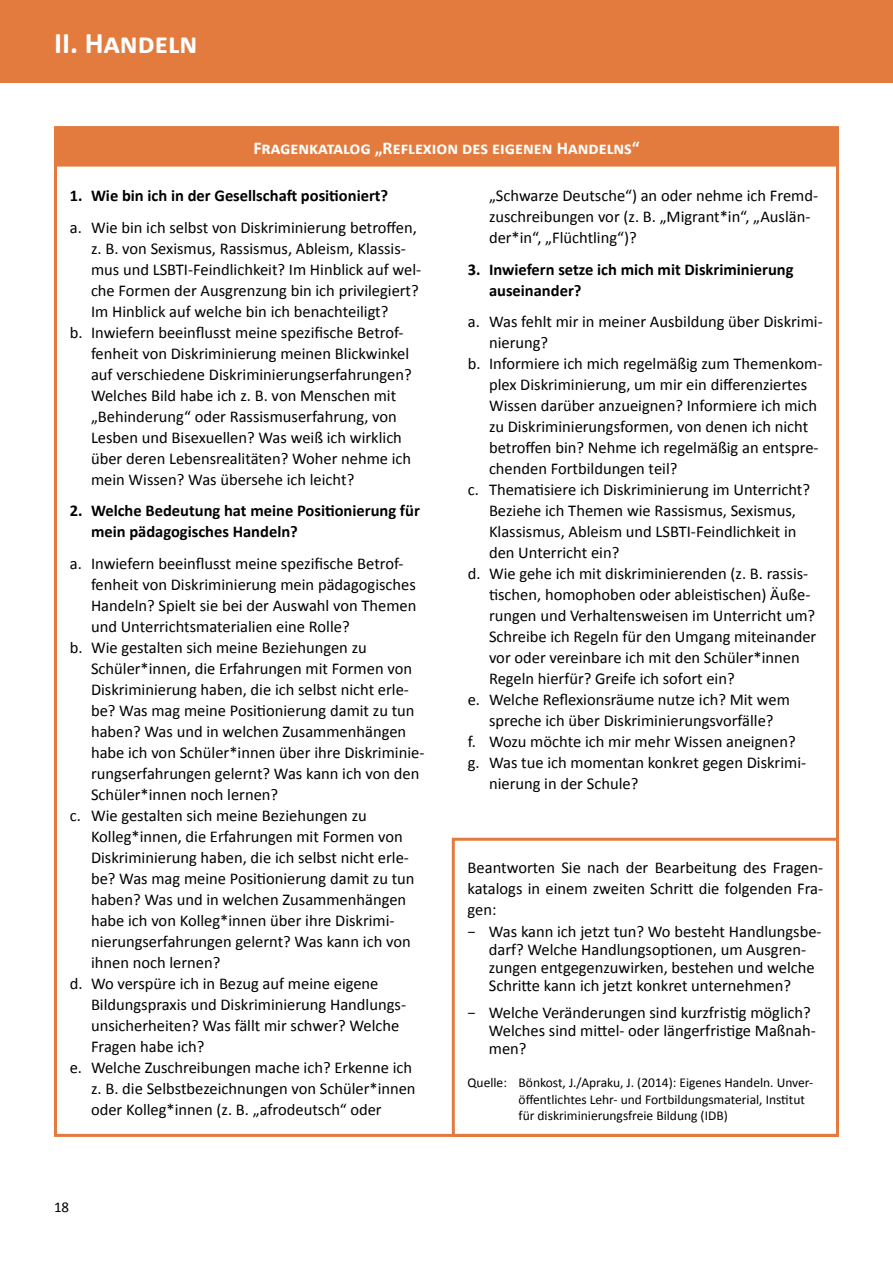
<style>
.page{position:relative;width:893px;height:1263px;background:#fff}
.page>*{position:absolute;margin:0;border:0;box-sizing:border-box;transform-origin:0 0}
.t1{font:700 30px "Calibri";color:#fff}
.t2{font:700 18px "Calibri";color:#fff}
.t3{font:16.5px/18px "Calibri";color:#000}
.t4{font:700 16.5px/21px "Calibri";color:#000}
.t5{font:15px "Calibri";color:#000}
.t6{font:13.5px/16.5px "Calibri";color:#000}
</style>
<div class="page">
<div style="left:0;top:0;width:893px;height:83px;background:#e37b3f"></div>
<div style="left:452px;top:838px;width:387px;height:299px;border:3px solid #e37b3f"></div>
<div style="left:54px;top:126px;width:785px;height:41px;background:#e37b3f"></div>
<h1 class="t1" style="left:54px;top:24px;width:145px">II. Handeln</h1>
<p class="t2" style="left:253px;top:136px;width:388px">Fragenkatalog „Reflexion des eigenen Handelns“</p>
<p class="t4" style="left:70px;top:185px;width:320px">1. Wie bin ich in der Gesellschaft positioniert?</p>
<p class="t3" style="left:70px;top:218px;width:349px">a. Wie bin ich selbst von Diskriminierung betroffen,</p>
<p class="t3" style="left:91px;top:239px;width:316px">z. B. von Sexismus, Rassismus, Ableism, Klassis-</p>
<p class="t3" style="left:91px;top:260px;width:332px">mus und LSBTI-Feindlichkeit? Im Hinblick auf wel-</p>
<p class="t3" style="left:91px;top:281px;width:329px">che Formen der Ausgrenzung bin ich privilegiert?</p>
<p class="t3" style="left:91px;top:302px;width:299px">Im Hinblick auf welche bin ich benachteiligt?</p>
<p class="t3" style="left:70px;top:323px;width:335px">b. Inwiefern beeinflusst meine spezifische Betrof-</p>
<p class="t3" style="left:91px;top:344px;width:320px">fenheit von Diskriminierung meinen Blickwinkel</p>
<p class="t3" style="left:91px;top:365px;width:322px">auf verschiedene Diskriminierungserfahrungen?</p>
<p class="t3" style="left:91px;top:386px;width:307px">Welches Bild habe ich z. B. von Menschen mit</p>
<p class="t3" style="left:91px;top:407px;width:307px">„Behinderung“ oder Rassismuserfahrung, von</p>
<p class="t3" style="left:91px;top:428px;width:312px">Lesben und Bisexuellen? Was weiß ich wirklich</p>
<p class="t3" style="left:91px;top:449px;width:322px">über deren Lebensrealitäten? Woher nehme ich</p>
<p class="t3" style="left:91px;top:470px;width:265px">mein Wissen? Was übersehe ich leicht?</p>
<p class="t4" style="left:91px;top:500px;width:330px;text-indent:-21px">2. Welche Bedeutung hat meine Positionierung für mein pädagogisches Handeln?</p>
<p class="t3" style="left:70px;top:554px;width:335px">a. Inwiefern beeinflusst meine spezifische Betrof-</p>
<p class="t3" style="left:91px;top:575px;width:326px">fenheit von Diskriminierung mein pädagogisches</p>
<p class="t3" style="left:91px;top:596px;width:327px">Handeln? Spielt sie bei der Auswahl von Themen</p>
<p class="t3" style="left:91px;top:617px;width:260px">und Unterrichtsmaterialien eine Rolle?</p>
<p class="t3" style="left:70px;top:638px;width:299px">b. Wie gestalten sich meine Beziehungen zu</p>
<p class="t3" style="left:91px;top:659px;width:323px">Schüler*innen, die Erfahrungen mit Formen von</p>
<p class="t3" style="left:91px;top:680px;width:319px">Diskriminierung haben, die ich selbst nicht erle-</p>
<p class="t3" style="left:91px;top:701px;width:325px">be? Was mag meine Positionierung damit zu tun</p>
<p class="t3" style="left:91px;top:722px;width:317px">haben? Was und in welchen Zusammenhängen</p>
<p class="t3" style="left:91px;top:743px;width:335px">habe ich von Schüler*innen über ihre Diskriminie-</p>
<p class="t3" style="left:91px;top:764px;width:330px">rungserfahrungen gelernt? Was kann ich von den</p>
<p class="t3" style="left:91px;top:785px;width:189px">Schüler*innen noch lernen?</p>
<p class="t3" style="left:70px;top:806px;width:299px">c. Wie gestalten sich meine Beziehungen zu</p>
<p class="t3" style="left:91px;top:827px;width:313px">Kolleg*innen, die Erfahrungen mit Formen von</p>
<p class="t3" style="left:91px;top:848px;width:319px">Diskriminierung haben, die ich selbst nicht erle-</p>
<p class="t3" style="left:91px;top:869px;width:325px">be? Was mag meine Positionierung damit zu tun</p>
<p class="t3" style="left:91px;top:890px;width:317px">haben? Was und in welchen Zusammenhängen</p>
<p class="t3" style="left:91px;top:911px;width:305px">habe ich von Kolleg*innen über ihre Diskrimi-</p>
<p class="t3" style="left:91px;top:932px;width:321px">nierungserfahrungen gelernt? Was kann ich von</p>
<p class="t3" style="left:91px;top:953px;width:131px">ihnen noch lernen?</p>
<p class="t3" style="left:70px;top:974px;width:310px">d. Wo verspüre ich in Bezug auf meine eigene</p>
<p class="t3" style="left:91px;top:995px;width:317px">Bildungspraxis und Diskriminierung Handlungs-</p>
<p class="t3" style="left:91px;top:1016px;width:310px">unsicherheiten? Was fällt mir schwer? Welche</p>
<p class="t3" style="left:91px;top:1037px;width:115px">Fragen habe ich?</p>
<p class="t3" style="left:70px;top:1058px;width:344px">e. Welche Zuschreibungen mache ich? Erkenne ich</p>
<p class="t3" style="left:91px;top:1079px;width:326px">z. B. die Selbstbezeichnungen von Schüler*innen</p>
<p class="t3" style="left:91px;top:1100px;width:292px">oder Kolleg*innen (z. B. „afrodeutsch“ oder</p>
<p class="t5" style="left:54px;top:1197px;width:17px">18</p>
<p class="t3" style="left:489px;top:185px;width:331px;line-height:21px">„Schwarze Deutsche“) an oder nehme ich Fremd&shy;zuschreibungen vor (z. B. „Migrant*in“, „Auslän&shy;der*in“, „Flüchtling“)?</p>
<p class="t4" style="left:489px;top:259px;width:306px;text-indent:-21px">3. Inwiefern setze ich mich mit Diskriminierung auseinander?</p>
<p class="t3" style="left:468px;top:313px;width:357px">a. Was fehlt mir in meiner Ausbildung über Diskrimi-</p>
<p class="t3" style="left:489px;top:334px;width:61px">nierung?</p>
<p class="t3" style="left:468px;top:355px;width:356px">b. Informiere ich mich regelmäßig zum Themenkom-</p>
<p class="t3" style="left:489px;top:376px;width:320px">plex Diskriminierung, um mir ein differenziertes</p>
<p class="t3" style="left:489px;top:397px;width:329px">Wissen darüber anzueignen? Informiere ich mich</p>
<p class="t3" style="left:489px;top:418px;width:321px">zu Diskriminierungsformen, von denen ich nicht</p>
<p class="t3" style="left:489px;top:439px;width:331px">betroffen bin? Nehme ich regelmäßig an entspre-</p>
<p class="t3" style="left:489px;top:460px;width:190px">chenden Fortbildungen teil?</p>
<p class="t3" style="left:468px;top:481px;width:344px">c. Thematisiere ich Diskriminierung im Unterricht?</p>
<p class="t3" style="left:489px;top:502px;width:309px">Beziehe ich Themen wie Rassismus, Sexismus,</p>
<p class="t3" style="left:489px;top:523px;width:309px">Klassismus, Ableism und LSBTI-Feindlichkeit in</p>
<p class="t3" style="left:489px;top:544px;width:132px">den Unterricht ein?</p>
<p class="t3" style="left:468px;top:565px;width:342px">d. Wie gehe ich mit diskriminierenden (z. B. rassis-</p>
<p class="t3" style="left:489px;top:586px;width:323px">tischen, homophoben oder ableistischen) Äuße-</p>
<p class="t3" style="left:489px;top:607px;width:328px">rungen und Verhaltensweisen im Unterricht um?</p>
<p class="t3" style="left:489px;top:628px;width:329px">Schreibe ich Regeln für den Umgang miteinander</p>
<p class="t3" style="left:489px;top:649px;width:312px">vor oder vereinbare ich mit den Schüler*innen</p>
<p class="t3" style="left:489px;top:670px;width:247px">Regeln hierfür? Greife ich sofort ein?</p>
<p class="t3" style="left:468px;top:691px;width:324px">e. Welche Reflexionsräume nutze ich? Mit wem</p>
<p class="t3" style="left:489px;top:712px;width:286px">spreche ich über Diskriminierungsvorfälle?</p>
<p class="t3" style="left:468px;top:733px;width:329px">f. Wozu möchte ich mir mehr Wissen aneignen?</p>
<p class="t3" style="left:468px;top:754px;width:340px">g. Was tue ich momentan konkret gegen Diskrimi-</p>
<p class="t3" style="left:489px;top:775px;width:151px">nierung in der Schule?</p>
<p class="t3" style="left:468px;top:857px;width:357px;line-height:21.5px">Beantworten Sie nach der Bearbeitung des Fragen&shy;katalogs in einem zweiten Schritt die folgenden Fra&shy;gen:<br>− Was kann ich jetzt tun? Wo besteht Handlungsbe-</p>
<p class="t3" style="left:489px;top:941px;width:327px">darf? Welche Handlungsoptionen, um Ausgren&shy;zungen entgegenzuwirken, bestehen und welche<br>Schritte kann ich jetzt konkret unternehmen?</p>
<p class="t3" style="left:489px;top:1003px;width:329px;text-indent:-21px">− Welche Veränderungen sind kurzfristig möglich?<br>Welches sind mittel- oder längerfristige Maßnah&shy;men?</p>
<p class="t6" style="left:519px;top:1075px;width:296px;text-indent:-51px">Quelle: Bönkost, J./Apraku, J. (2014): Eigenes Handeln. Unver&shy;öffentlichtes Lehr- und Fortbildungsmaterial, Institut für diskriminierungsfreie Bildung (IDB)</p>
</div>
